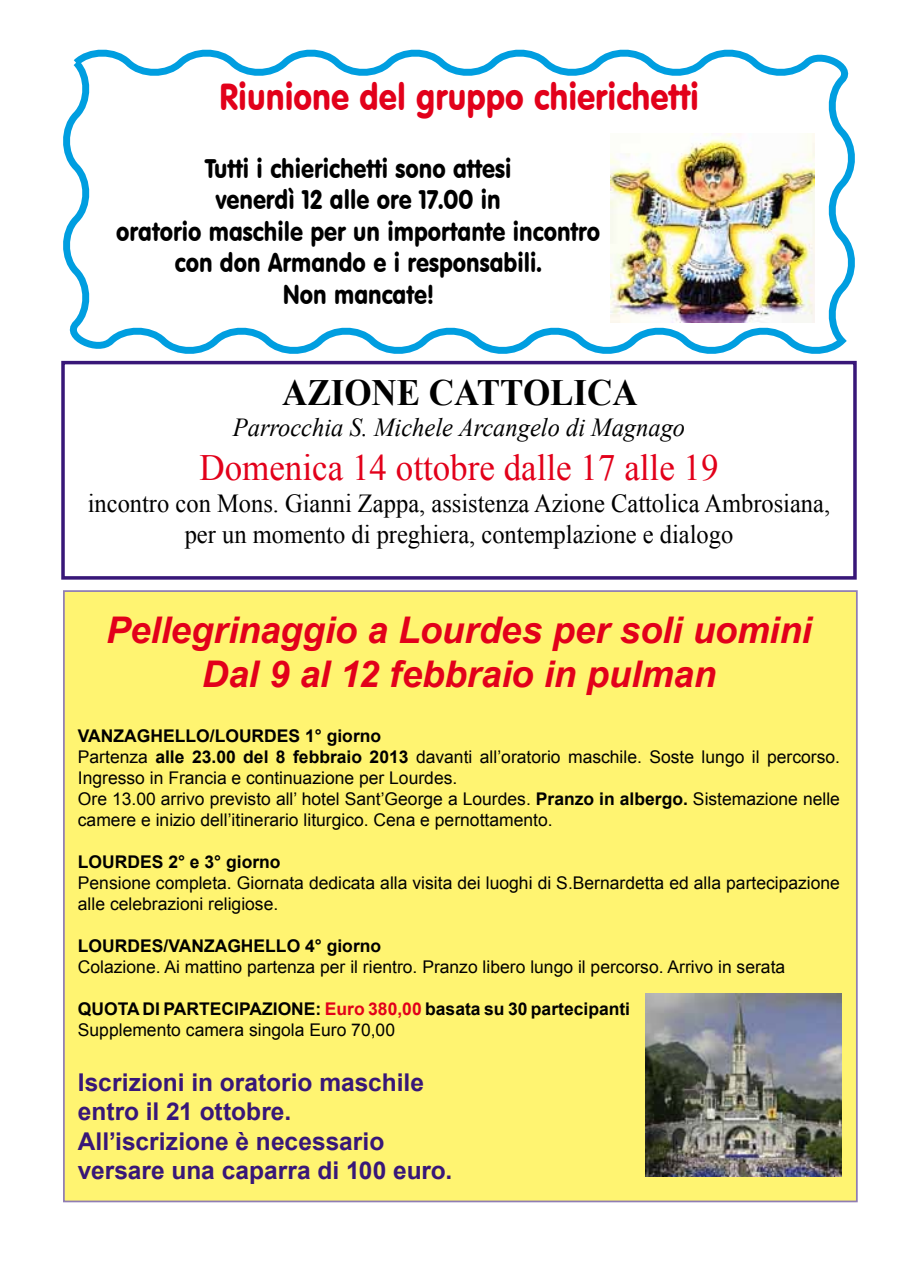
<style>
.page{position:relative;width:918px;height:1275px;background:#fff}
.page>*{position:absolute;margin:0;border:0;box-sizing:border-box;transform-origin:0 0}
.t1{font:37.1px "Times New Roman";color:#e2001a;scale:.94 1}
.t2{font:700 37.1px "Times New Roman";color:#000;scale:.94 1}
.t3{font:italic 700 36.75px/44.3px "Arial";letter-spacing:-.005em;color:#e2001a;text-align:center}
.t4{font:36.75px "VAG Rounded BT";color:#e2001a;scale:.88 1}
.t5{font:26.25px/31.5px "VAG Rounded BT";color:#000;text-align:center;scale:.88 1}
.t6{font:25.9px/31.2px "Times New Roman";color:#000;text-align:center;scale:.94 1}
.t7{font:italic 25.9px "Times New Roman";color:#000;scale:.94 1}
.t8{font:700 24.5px/29.6px "Arial";color:#381778}
.t9{font:17.5px/21px "Arial";color:#000}
.t10{font:700 17.5px/21px "Arial";color:#000}
.s1{font-weight:700}
.s2{color:#e2001a}
.s3{font-weight:400}
</style>
<div class="page">
<div style="left:63px;top:590px;width:794px;height:612px;background:#fff471"></div>
<img style="left:646px;top:994px;width:195px;height:183px">
<svg style="left:61px;top:49px;width:796px;height:314px"></svg>
<img style="left:610px;top:133px;width:204px;height:189px">
<div style="left:61px;top:361px;width:795px;height:219px;border:4px solid #381778"></div>
<h2 class="t4" style="left:219px;top:74px;width:547px">Riunione del gruppo chierichetti</h2>
<h3 class="t5" style="left:116px;top:152px;width:551px">Tutti i chierichetti sono attesi<br>venerdì 12 alle ore 17.00 in<br>oratorio maschile per un importante incontro con don Armando e i responsabili.<br>Non mancate!</h3>
<h1 class="t2" style="left:282px;top:367px;width:380px">AZIONE CATTOLICA</h1>
<h3 class="t7" style="left:233px;top:409px;width:483px">Parrocchia S. Michele Arcangelo di Magnago</h3>
<h1 class="t1" style="left:199px;top:443px;width:554px">Domenica 14 ottobre dalle 17 alle 19</h1>
<h3 class="t6" style="left:88px;top:487px;width:791px">incontro con Mons. Gianni Zappa, assistenza Azione Cattolica Ambrosiana, per un momento di preghiera, contemplazione e dialogo</h3>
<h2 class="t3" style="left:106px;top:609px;width:707px">Pellegrinaggio a Lourdes per soli uomini<br>Dal 9 al 12 febbraio in pulman</h2>
<p class="t9" style="left:78px;top:725px;width:763px"><span class="s1">VANZAGHELLO/LOURDES 1° giorno<br></span>Partenza <span class="s1">alle 23.00 del 8 febbraio 2013</span> davanti all’oratorio maschile. Soste lungo il percorso.<br>Ingresso in Francia e continuazione per Lourdes.<br>Ore 13.00 arrivo previsto all’ hotel Sant’George a Lourdes. <span class="s1">Pranzo in albergo.</span> Sistemazione nelle camere e inizio dell’itinerario liturgico. Cena e pernottamento.</p>
<p class="t10" style="left:78px;top:852px;width:204px">LOURDES 2° e 3° giorno</p>
<p class="t9" style="left:78px;top:872px;width:763px">Pensione completa. Giornata dedicata alla visita dei luoghi di S.Bernardetta ed alla partecipazione alle celebrazioni religiose.</p>
<p class="t10" style="left:78px;top:936px;width:305px">LOURDES/VANZAGHELLO 4° giorno</p>
<p class="t9" style="left:78px;top:956px;width:709px">Colazione. Ai mattino partenza per il rientro. Pranzo libero lungo il percorso. Arrivo in serata</p>
<p class="t10" style="left:78px;top:999px;width:554px">QUOTA DI PARTECIPAZIONE: <span class="s2">Euro 380,00</span> basata su 30 partecipanti<br><span class="s3">Supplemento camera singola Euro 70,00</span></p>
<h3 class="t8" style="left:78px;top:1068px;width:376px">Iscrizioni in oratorio maschile entro il 21 ottobre.<br>All’iscrizione è necessario versare una caparra di 100 euro.</h3>
</div>
